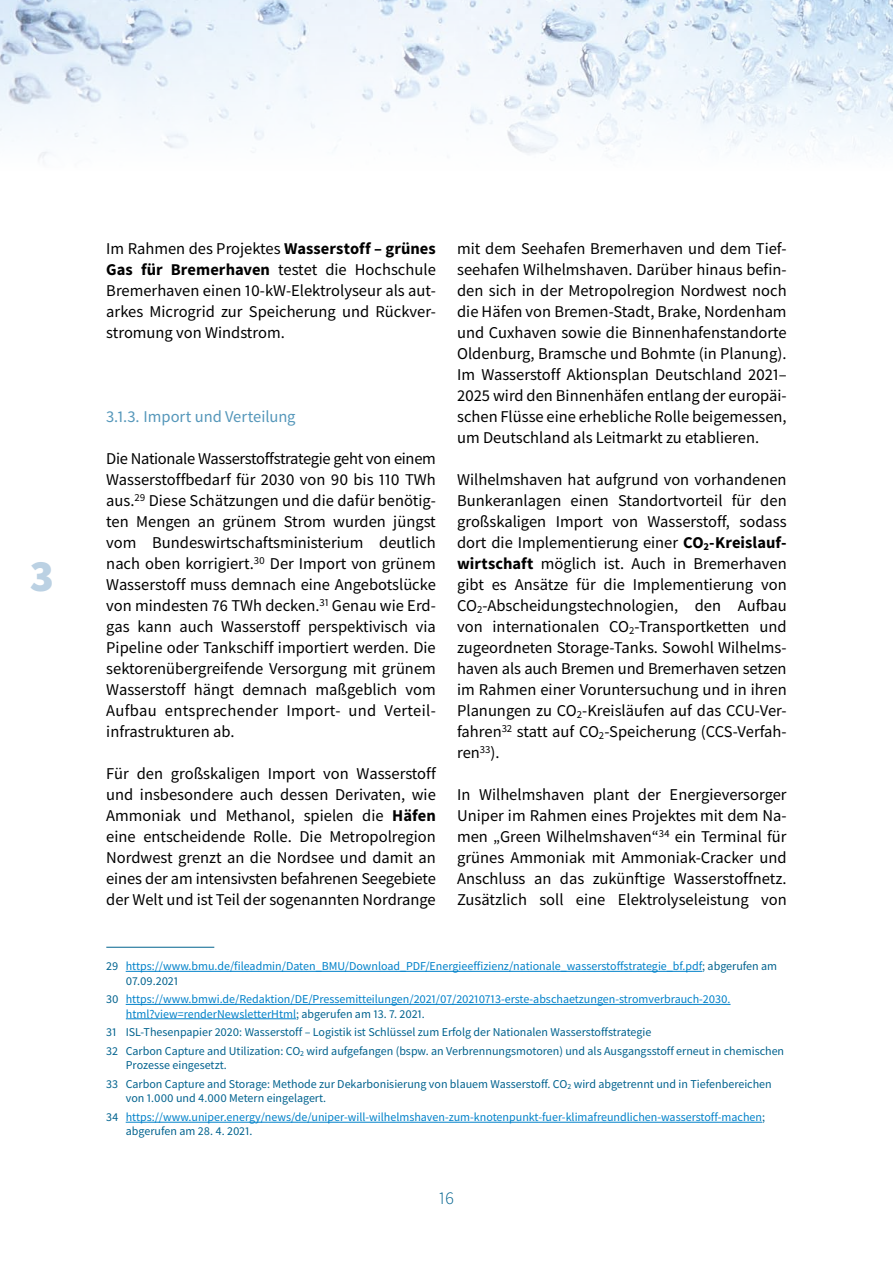
<style>
.page{position:relative;width:893px;height:1263px;background:#fff}
.page>*{position:absolute;margin:0;border:0;box-sizing:border-box;transform-origin:0 0}
.t1{font:900 45px "Source Sans Pro";color:#bbd1e3}
.t2{font:300 18px "Source Sans Pro";color:#00628e}
.t3{font:16.5px/21px "Source Sans Pro";color:#000;text-align:justify}
.t4{font:16.5px "Source Sans Pro";letter-spacing:-.005em;color:#5597ba}
.t5{font:12px/14.4px "Source Sans Pro";color:#0081c9}
.t6{font:12px/18.6px "Source Sans Pro";color:#00628e}
.s1{font-weight:700}
.s2{color:#00628e}
</style>
<div class="page">
<img style="left:0;top:0;width:893px;height:160px">
<hr style="left:106px;top:947px;width:108px;height:1px;background:#00628e">
<hr style="left:126px;top:971px;width:576px;height:1px;background:#0081c9">
<hr style="left:126px;top:1004px;width:604px;height:1px;background:#0081c9">
<hr style="left:126px;top:1018px;width:170px;height:1px;background:#0081c9">
<hr style="left:126px;top:1122px;width:636px;height:1px;background:#0081c9">
<h1 class="t1" style="left:30px;top:545px;width:26px">3</h1>
<p class="t3" style="left:106px;top:238px;width:331px">Im Rahmen des Projektes <span class="s1">Wasserstoff – grünes Gas für Bremerhaven</span> testet die Hochschule Bremerhaven einen 10-kW-Elektrolyseur als aut&shy;arkes Microgrid zur Speicherung und Rückver&shy;stromung von Windstrom.</p>
<p class="t4" style="left:106px;top:406px;width:191px">3.1.3. Import und Verteilung</p>
<p class="t3" style="left:106px;top:448px;width:331px">Die Nationale Wasserstoffstrategie geht von einem Wasserstoffbedarf für 2030 von 90 bis 110 TWh aus.<sup>29</sup> Diese Schätzungen und die dafür benötig&shy;ten Mengen an grünem Strom wurden jüngst vom Bundeswirtschaftsministerium deutlich nach oben korrigiert.<sup>30</sup> Der Import von grünem Wasserstoff muss demnach eine Angebotslücke von mindesten 76 TWh decken.<sup>31</sup> Genau wie Erd&shy;gas kann auch Wasserstoff perspektivisch via Pipeline oder Tankschiff importiert werden. Die sektorenübergreifende Versorgung mit grünem Wasserstoff hängt demnach maßgeblich vom Aufbau entsprechender Import- und Verteil&shy;infrastrukturen ab.</p>
<p class="t3" style="left:106px;top:763px;width:331px">Für den großskaligen Import von Wasserstoff und insbesondere auch dessen Derivaten, wie Ammoniak und Methanol, spielen die <span class="s1">Häfen </span>eine entscheidende Rolle. Die Metropolregion Nordwest grenzt an die Nordsee und damit an eines der am intensivsten befahrenen Seegebiete der Welt und ist Teil der sogenannten Nordrange</p>
<p class="t3" style="left:457px;top:238px;width:331px;text-align:left">mit dem Seehafen Bremerhaven und dem Tief&shy;seehafen Wilhelmshaven. Darüber hinaus befin&shy;den sich in der Metropolregion Nordwest noch die Häfen von Bremen-Stadt, Brake, Nordenham und Cuxhaven sowie die Binnenhafenstandorte Oldenburg, Bramsche und Bohmte (in Planung).<br>Im Wasserstoff Aktionsplan Deutschland 2021– 2025 wird den Binnenhäfen entlang der europäi&shy;schen Flüsse eine erhebliche Rolle beigemessen, um Deutschland als Leitmarkt zu etablieren.</p>
<p class="t3" style="left:457px;top:469px;width:331px">Wilhelmshaven hat aufgrund von vorhandenen Bunkeranlagen einen Standortvorteil für den großskaligen Import von Wasserstoff, sodass dort die Implementierung einer <span class="s1">CO</span><sub>2</sub><span class="s1">-Kreislauf&shy;wirtschaft</span> möglich ist. Auch in Bremerhaven gibt es Ansätze für die Implementierung von CO<sub>2</sub>-Abscheidungstechnologien, den Aufbau von internationalen CO<sub>2</sub>-Transportketten und zugeordneten Storage-Tanks. Sowohl Wilhelms&shy;haven als auch Bremen und Bremerhaven setzen im Rahmen einer Voruntersuchung und in ihren Planungen zu CO<sub>2</sub>-Kreisläufen auf das CCU-Ver&shy;fahren<sup>32</sup> statt auf CO<sub>2</sub>-Speicherung (CCS-Verfah&shy;ren<sup>33</sup>).</p>
<p class="t3" style="left:457px;top:784px;width:331px;text-align:left">In Wilhelmshaven plant der Energieversorger Uniper im Rahmen eines Projektes mit dem Na&shy;men „Green Wilhelmshaven“<sup>34</sup> ein Terminal für grünes Ammoniak mit Ammoniak-Cracker und Anschluss an das zukünftige Wasserstoffnetz.<br>Zusätzlich soll eine Elektrolyseleistung von</p>
<p class="t5" style="left:126px;top:959px;width:653px;text-indent:-20px"><span class="s2">29</span> https://www.bmu.de/fileadmin/Daten_BMU/Download_PDF/Energieeffizienz/nationale_wasserstoffstrategie_bf.pdf<span class="s2">; abgerufen am<br>07.09.2021</span></p>
<p class="t5" style="left:126px;top:992px;width:605px;text-indent:-20px"><span class="s2">30</span> https://www.bmwi.de/Redaktion/DE/Pressemitteilungen/2021/07/20210713-erste-abschaetzungen-stromverbrauch-2030. html?view=renderNewsletterHtml<span class="s2">; abgerufen am 13. 7. 2021.</span></p>
<p class="t6" style="left:106px;top:1023px;width:679px">31 ISL-Thesenpapier 2020: Wasserstoff – Logistik ist Schlüssel zum Erfolg der Nationalen Wasserstoffstrategie<br>32 Carbon Capture and Utilization: CO<sub>2</sub> wird aufgefangen (bspw. an Verbrennungsmotoren) und als Ausgangsstoff erneut in chemischen</p>
<p class="t6" style="left:106px;top:1056px;width:667px;text-indent:20px">Prozesse eingesetzt.<br>33 Carbon Capture and Storage: Methode zur Dekarbonisierung von blauem Wasserstoff. CO<sub>2</sub> wird abgetrennt und in Tiefenbereichen</p>
<p class="t5" style="left:106px;top:1089px;width:660px;line-height:18.6px;text-indent:20px"><span class="s2">von 1.000 und 4.000 Metern eingelagert.<br>34</span> https://www.uniper.energy/news/de/uniper-will-wilhelmshaven-zum-knotenpunkt-fuer-klimafreundlichen-wasserstoff-machen<span class="s2">;</span></p>
<p class="t6" style="left:126px;top:1122px;width:126px">abgerufen am 28. 4. 2021.</p>
<p class="t2" style="left:439px;top:1187px;width:17px">16</p>
</div>
